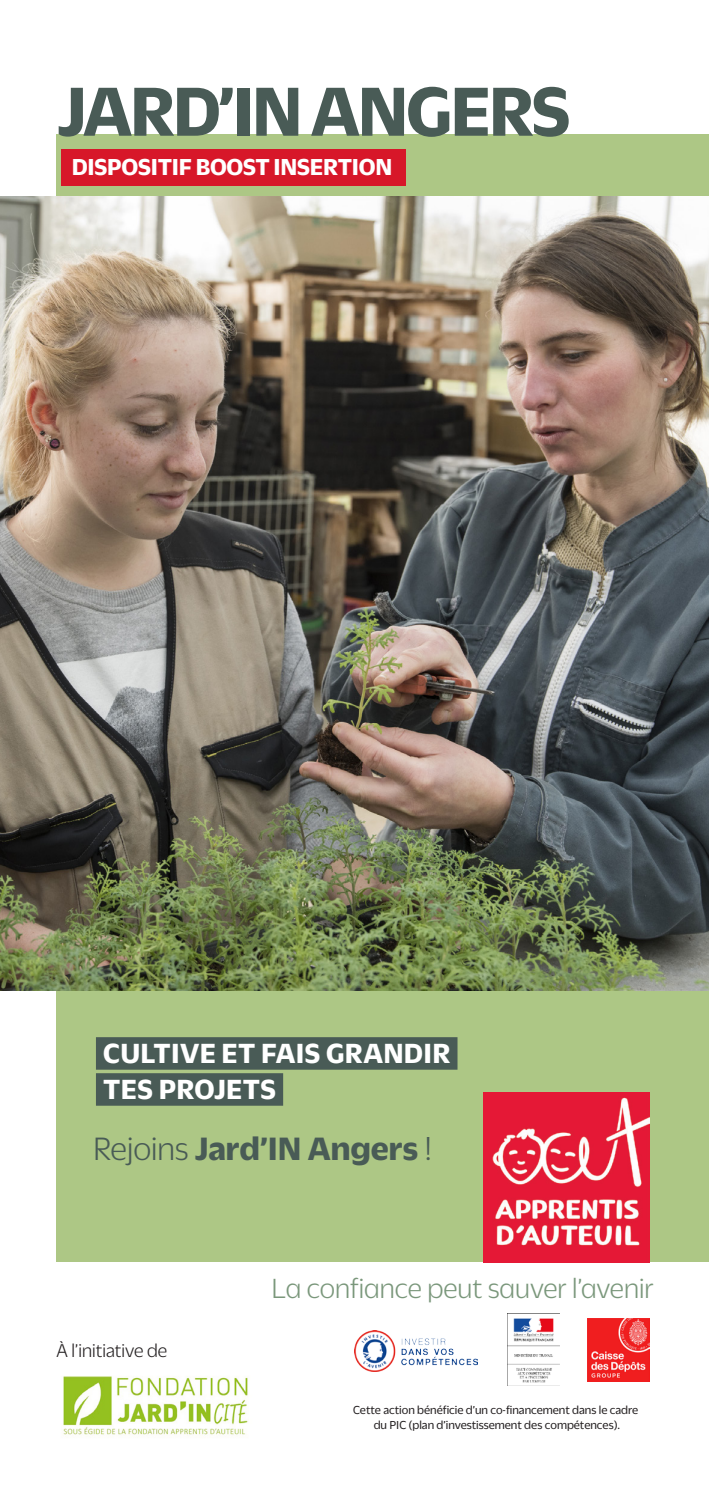
<style>
.page{position:relative;width:709px;height:1489px;background:#fff}
.page>*{position:absolute;margin:0;border:0;box-sizing:border-box;transform-origin:0 0}
.titre_couv{font:700 75px "Duplicate Sans";letter-spacing:-.03em;color:#495b56}
.t1{font:700 35px "Duplicate Sans";color:#495b56}
.filet{font:700 30px "Duplicate Sans";letter-spacing:.01em;color:#fff}
.t2{font:300 30px "Duplicate Sans";color:#7a977b}
.t3{font:700 25px "Duplicate Sans";letter-spacing:-.01em;color:#fff}
.t4{font:300 20px "Duplicate Sans";color:#231f20}
.t5{font:12.5px "Duplicate Sans";color:#231f20}
.s1{font-weight:300}
</style>
<div class="page">
<div style="left:57px;top:135px;width:652px;height:1126px;background:#adc785"></div>
<img style="left:0;top:197px;width:709px;height:793px">
<img style="left:484px;top:1092px;width:166px;height:169px">
<div style="left:96px;top:1037px;width:361px;height:32px;background:#495b56"></div>
<div style="left:96px;top:1073px;width:187px;height:32px;background:#495b56"></div>
<div style="left:62px;top:149px;width:344px;height:36px;background:#d71729"></div>
<img style="left:63px;top:1376px;width:185px;height:61px">
<img style="left:587px;top:1318px;width:63px;height:62px">
<img style="left:507px;top:1313px;width:52px;height:72px">
<img style="left:354px;top:1330px;width:123px;height:41px">
<p class="titre_couv" style="left:57px;top:60px;width:515px">JARD’IN ANGERS</p>
<p class="t3" style="left:72px;top:150px;width:322px">DISPOSITIF BOOST INSERTION</p>
<p class="filet" style="left:103px;top:1032px;width:349px">CULTIVE ET FAIS GRANDIR</p>
<p class="filet" style="left:103px;top:1068px;width:174px">TES PROJETS</p>
<p class="t1" style="left:93px;top:1124px;width:340px"><span class="s1">Rejoins</span> Jard’IN Angers <span class="s1">!</span></p>
<p class="t4" style="left:56px;top:1337px;width:112px">À l’initiative de</p>
<p class="t2" style="left:271px;top:1269px;width:384px">La confiance peut sauver l’avenir</p>
<p class="t5" style="left:353px;top:1402px;width:286px">Cette action bénéficie d’un co-financement dans le cadre</p>
<p class="t5" style="left:374px;top:1417px;width:248px">du PIC (plan d’investissement des compétences).</p>
</div>
